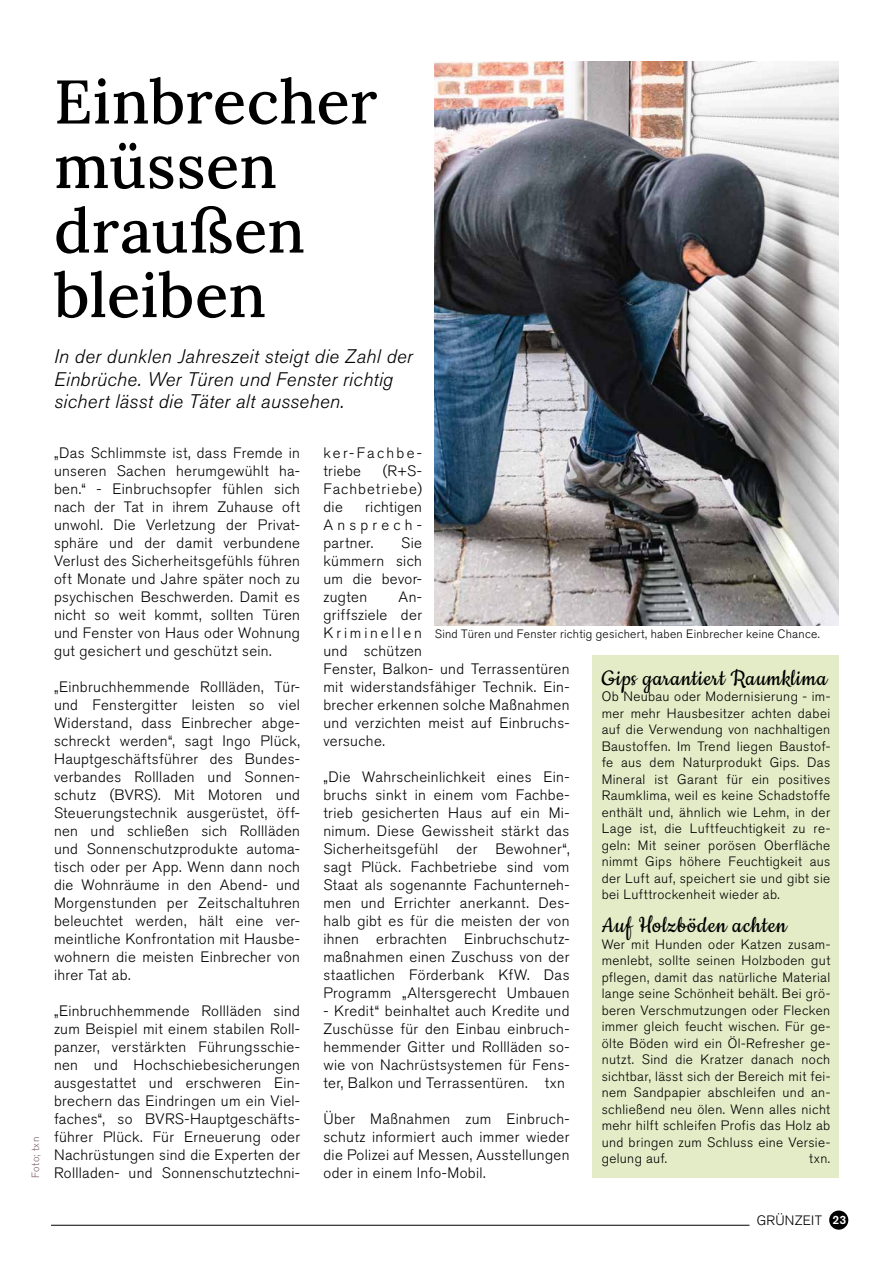
<style>
.page{position:relative;width:893px;height:1263px;background:#fff}
.page>*{position:absolute;margin:0;border:0;box-sizing:border-box;transform-origin:0 0}
.t1{font:61.5px/64.5px "Lora";letter-spacing:.005em;color:#000}
.t2{font:25.5px "Cookie";letter-spacing:.04em;color:#000}
.t3{font:italic 300 19.5px/22.5px "Akzidenz Grotesk BQ";letter-spacing:.015em;color:#000}
.t4{font:300 15px/18px "Akzidenz Grotesk BQ";letter-spacing:.025em;color:#000;text-align:justify}
.t5{font:300 15px/18px "Akzidenz Grotesk BQ";letter-spacing:.14em;color:#000}
.t6{font:300 13.5px/16.5px "Akzidenz Grotesk BQ";letter-spacing:.03em;color:#000;text-align:justify}
.t7{font:300 12px "Akzidenz Grotesk BQ";letter-spacing:.02em;color:#000}
.t8{font:300 10.5px "Akzidenz Grotesk BQ";letter-spacing:.04em;color:#7e636d}
.s1{font-weight:500;font-size:12px;color:#fff}
</style>
<div class="page">
<div style="left:593px;top:656px;width:246px;height:522px;background:#e3ecc6"></div>
<hr style="left:51px;top:1225px;width:698px;height:1px;background:#000">
<div style="left:829px;top:1210px;width:19px;height:20px;background:#000;border-radius:50%"></div>
<img style="left:435px;top:62px;width:404px;height:563px">
<h1 class="t1" style="left:54px;top:65px;width:325px">Einbrecher müssen draußen bleiben</h1>
<h3 class="t3" style="left:54px;top:346px;width:360px">In der dunklen Jahreszeit steigt die Zahl der<br>Einbrüche. Wer Türen und Fenster richtig sichert lässt die Täter alt aussehen.</h3>
<p class="t8" style="left:30px;top:1178px;width:42px;rotate:-90deg">Foto; txn</p>
<p class="t4" style="left:54px;top:444px;width:248px">„Das Schlimmste ist, dass Fremde in unseren Sachen herumgewühlt ha&shy;ben.“ - Einbruchsopfer fühlen sich nach der Tat in ihrem Zuhause oft unwohl. Die Verletzung der Privat&shy;sphäre und der damit verbundene Verlust des Sicherheitsgefühls führen oft Monate und Jahre später noch zu psychischen Beschwerden. Damit es nicht so weit kommt, sollten Türen und Fenster von Haus oder Wohnung gut gesichert und geschützt sein.</p>
<p class="t4" style="left:54px;top:678px;width:248px">„Einbruchhemmende Rollläden, Tür&shy;und Fenstergitter leisten so viel Widerstand, dass Einbrecher abge&shy;schreckt werden“, sagt Ingo Plück, Hauptgeschäftsführer des Bundes&shy;verbandes Rollladen und Sonnen&shy;schutz (BVRS). Mit Motoren und Steuerungstechnik ausgerüstet, öff&shy;nen und schließen sich Rollläden und Sonnenschutzprodukte automa&shy;tisch oder per App. Wenn dann noch die Wohnräume in den Abend- und Morgenstunden per Zeitschaltuhren beleuchtet werden, hält eine ver&shy;meintliche Konfrontation mit Hausbe&shy;wohnern die meisten Einbrecher von ihrer Tat ab.</p>
<p class="t4" style="left:54px;top:1002px;width:248px">„Einbruchhemmende Rollläden sind zum Beispiel mit einem stabilen Roll&shy;panzer, verstärkten Führungsschie&shy;nen und Hochschiebesicherungen ausgestattet und erschweren Ein&shy;brechern das Eindringen um ein Viel&shy;faches“, so BVRS-Hauptgeschäfts&shy;führer Plück. Für Erneuerung oder Nachrüstungen sind die Experten der Rollladen- und Sonnenschutztechni-</p>
<p class="t5" style="left:323px;top:444px;width:100px">ker-Fachbe&shy;triebe</p>
<p class="t4" style="left:323px;top:462px;width:100px;text-indent:59px">(R+S-Fachbetriebe) die</p>
<p class="t4" style="left:323px;top:498px;width:100px;text-indent:42px">richtigen Ansprech&shy;partner.</p>
<p class="t4" style="left:323px;top:534px;width:100px;text-indent:78px">Sie kümmern sich um die bevor&shy;zugten</p>
<p class="t4" style="left:323px;top:588px;width:248px;text-align:left;text-indent:75px">An-<br>griffsziele der<br>Kriminellen<br>und schützen<br>Fenster, Balkon- und Terrassentüren mit widerstandsfähiger Technik. Ein&shy;brecher erkennen solche Maßnahmen und verzichten meist auf Einbruchs&shy;versuche.</p>
<p class="t4" style="left:323px;top:768px;width:248px">„Die Wahrscheinlichkeit eines Ein&shy;bruchs sinkt in einem vom Fachbe&shy;trieb gesicherten Haus auf ein Mi&shy;nimum. Diese Gewissheit stärkt das Sicherheitsgefühl der Bewohner“, sagt Plück. Fachbetriebe sind vom Staat als sogenannte Fachunterneh&shy;men und Errichter anerkannt. Des&shy;halb gibt es für die meisten der von ihnen erbrachten Einbruchschutz&shy;maßnahmen einen Zuschuss von der staatlichen Förderbank KfW. Das Programm „Altersgerecht Umbauen</p>
<p class="t4" style="left:323px;top:1002px;width:248px">- Kredit“ beinhaltet auch Kredite und Zuschüsse für den Einbau einbruch&shy;hemmender Gitter und Rollläden so&shy;wie von Nachrüstsystemen für Fens&shy;ter, Balkon und Terrassentüren. txn</p>
<p class="t4" style="left:323px;top:1110px;width:248px">Über Maßnahmen zum Einbruch&shy;schutz informiert auch immer wieder die Polizei auf Messen, Ausstellungen oder in einem Info-Mobil.</p>
<p class="t7" style="left:435px;top:627px;width:386px">Sind Türen und Fenster richtig gesichert, haben Einbrecher keine Chance.</p>
<h2 class="t2" style="left:602px;top:664px;width:227px">Gips garantiert Raumklima</h2>
<p class="t6" style="left:602px;top:688px;width:230px">Ob Neubau oder Modernisierung - im&shy;mer mehr Hausbesitzer achten dabei auf die Verwendung von nachhaltigen Baustoffen. Im Trend liegen Baustof&shy;fe aus dem Naturprodukt Gips. Das Mineral ist Garant für ein positives Raumklima, weil es keine Schadstoffe enthält und, ähnlich wie Lehm, in der Lage ist, die Luftfeuchtigkeit zu re&shy;geln: Mit seiner porösen Oberfläche nimmt Gips höhere Feuchtigkeit aus der Luft auf, speichert sie und gibt sie bei Lufttrockenheit wieder ab.</p>
<h2 class="t2" style="left:602px;top:912px;width:186px">Auf Holzböden achten</h2>
<p class="t6" style="left:602px;top:936px;width:230px">Wer mit Hunden oder Katzen zusam&shy;menlebt, sollte seinen Holzboden gut pflegen, damit das natürliche Material lange seine Schönheit behält. Bei grö&shy;beren Verschmutzungen oder Flecken immer gleich feucht wischen. Für ge&shy;ölte Böden wird ein Öl-Refresher ge&shy;nutzt. Sind die Kratzer danach noch sichtbar, lässt sich der Bereich mit fei&shy;nem Sandpapier abschleifen und an&shy;schließend neu ölen. Wenn alles nicht mehr hilft schleifen Profis das Holz ab und bringen zum Schluss eine Versie&shy;gelung auf.</p>
<p class="t6" style="left:809px;top:1150px;width:23px">txn.</p>
<p class="t6" style="left:757px;top:1213px;width:91px">GRÜNZEIT <span class="s1">23</span></p>
</div>
